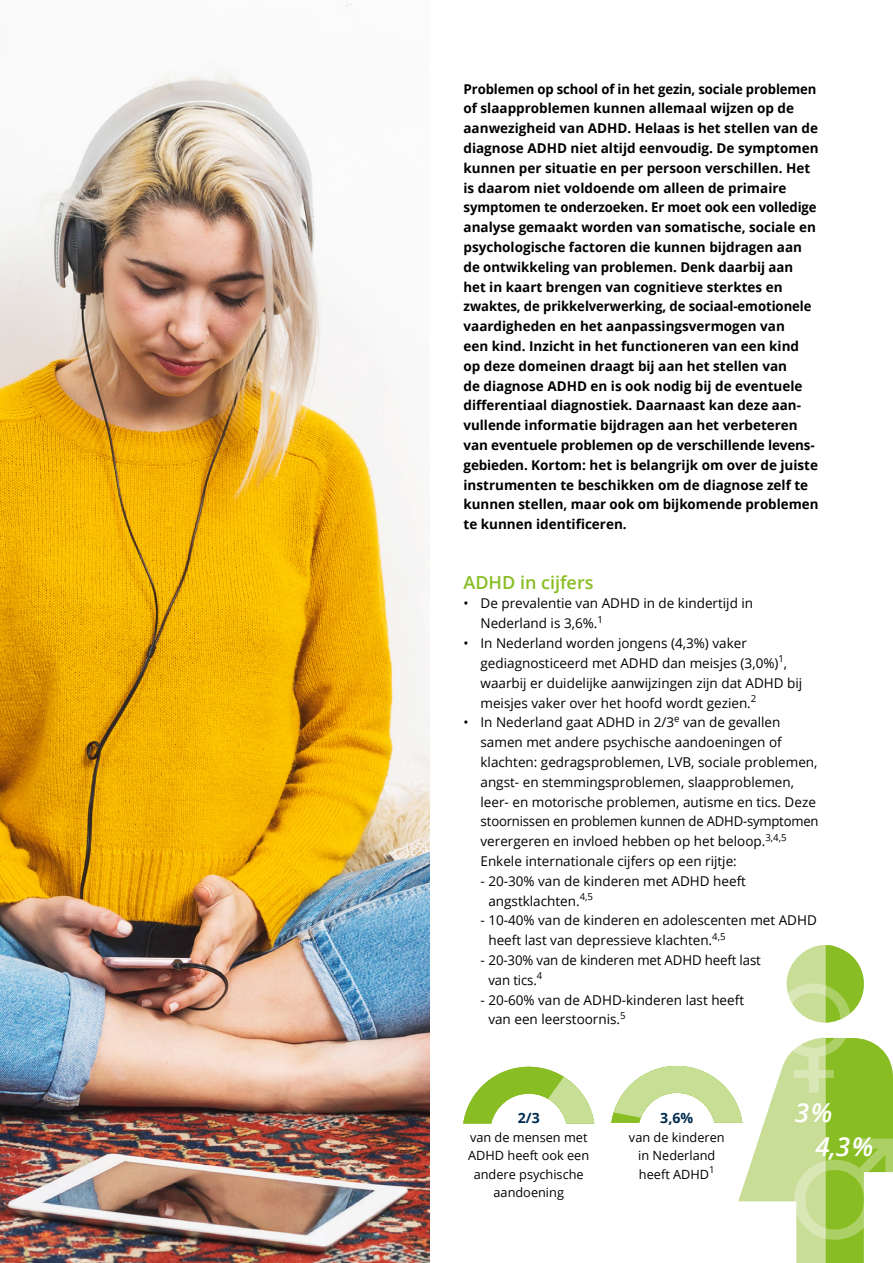
<style>
.page{position:relative;width:893px;height:1263px;background:#fff}
.page>*{position:absolute;margin:0;border:0;box-sizing:border-box;transform-origin:0 0}
.t1{font:italic 600 26.1px "Open Sans";color:#fff}
.t2{font:600 18px "Open Sans";color:#89bd24}
.t3{font:700 14.1px "Open Sans";color:#002c50}
.t4{font:700 13.5px/19.8px "Open Sans";color:#000}
.t5{font:13.5px/19.8px "Open Sans";color:#000}
.t6{font:12.75px/18.5px "Open Sans";color:#000;text-align:center}
</style>
<div class="page">
<img style="left:0;top:3px;width:429px;height:1260px">
<svg style="left:463px;top:1067px;width:131px;height:56px"></svg>
<svg style="left:611px;top:945px;width:282px;height:318px"></svg>
<p class="t4" style="left:463px;top:78px;width:357px">Problemen op school of in het gezin, sociale problemen of slaapproblemen kunnen allemaal wijzen op de aanwezigheid van ADHD. Helaas is het stellen van de diagnose ADHD niet altijd eenvoudig. De symptomen kunnen per situatie en per persoon verschillen. Het is daarom niet voldoende om alleen de primaire symptomen te onderzoeken. Er moet ook een volledige analyse gemaakt worden van somatische, sociale en psychologische factoren die kunnen bijdragen aan de ontwikkeling van problemen. Denk daarbij aan het in kaart brengen van cognitieve sterktes en zwaktes, de prikkelverwerking, de sociaal-emotionele vaardigheden en het aanpassingsvermogen van<br>een kind. Inzicht in het functioneren van een kind op deze domeinen draagt bij aan het stellen van<br>de diagnose ADHD en is ook nodig bij de eventuele differentiaal diagnostiek. Daarnaast kan deze aan&shy;vullende informatie bijdragen aan het verbeteren van eventuele problemen op de verschillende levens-- gebieden. Kortom: het is belangrijk om over de juiste instrumenten te beschikken om de diagnose zelf te kunnen stellen, maar ook om bijkomende problemen te kunnen identificeren.</p>
<h2 class="t2" style="left:463px;top:570px;width:132px">ADHD in cijfers</h2>
<p class="t5" style="left:480px;top:593px;width:274px;text-indent:-17px">• De prevalentie van ADHD in de kindertijd in<br>Nederland is 3,6%.<sup>1</sup></p>
<p class="t5" style="left:480px;top:633px;width:323px;text-indent:-17px">• In Nederland worden jongens (4,3%) vaker gediagnosticeerd met ADHD dan meisjes (3,0%)<sup>1</sup>, waarbij er duidelijke aanwijzingen zijn dat ADHD bij meisjes vaker over het hoofd wordt gezien.<sup>2</sup></p>
<p class="t5" style="left:480px;top:712px;width:340px;text-indent:-17px">• In Nederland gaat ADHD in 2/3<sup>e</sup> van de gevallen samen met andere psychische aandoeningen of klachten: gedragsproblemen, LVB, sociale problemen, angst- en stemmingsproblemen, slaapproblemen, leer- en motorische problemen, autisme en tics. Deze stoornissen en problemen kunnen de ADHD-symptomen verergeren en invloed hebben op het beloop.<sup>3,4,5<br></sup>Enkele internationale cijfers op een rijtje:</p>
<p class="t5" style="left:488px;top:870px;width:259px;text-indent:-8px">- 20-30% van de kinderen met ADHD heeft angstklachten.<sup>4,5</sup></p>
<p class="t5" style="left:488px;top:910px;width:330px;text-indent:-8px">- 10-40% van de kinderen en adolescenten met ADHD heeft last van depressieve klachten.<sup>4,5</sup></p>
<p class="t5" style="left:488px;top:950px;width:274px;text-indent:-8px">- 20-30% van de kinderen met ADHD heeft last van tics.<sup>4</sup></p>
<p class="t5" style="left:488px;top:989px;width:257px;text-indent:-8px">- 20-60% van de ADHD-kinderen last heeft van een leerstoornis.<sup>5</sup></p>
<h1 class="t1" style="left:795px;top:1094px;width:39px">3%</h1>
<p class="t3" style="left:518px;top:1108px;width:24px">2/3</p>
<p class="t6" style="left:468px;top:1127px;width:123px">van de mensen met<br>ADHD heeft ook een andere psychische aandoening</p>
<h1 class="t1" style="left:815px;top:1128px;width:59px">4,3%</h1>
<p class="t3" style="left:660px;top:1108px;width:35px">3,6%</p>
<p class="t6" style="left:629px;top:1127px;width:97px">van de kinderen in Nederland heeft ADHD<sup>1</sup></p>
</div>
